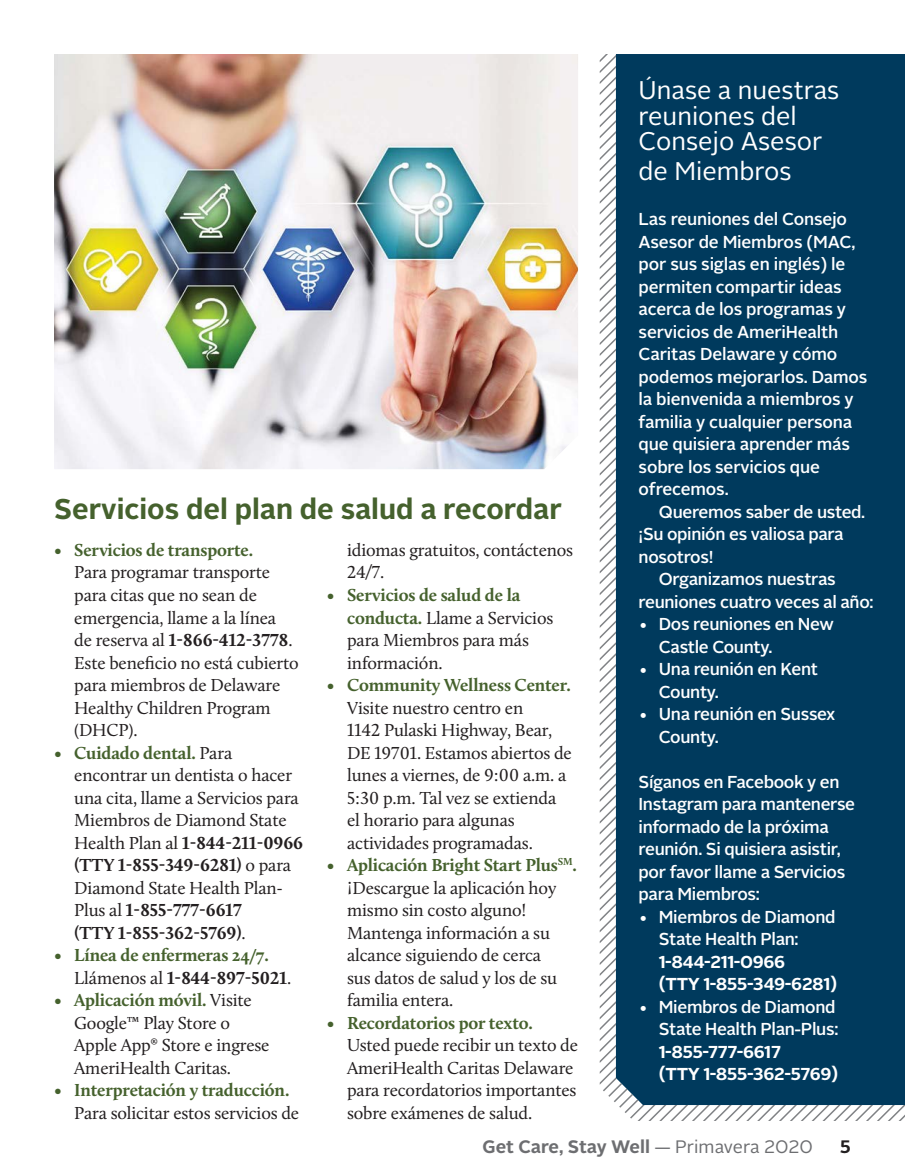
<style>
.page{position:relative;width:905px;height:1175px;background:#fff}
.page>*{position:absolute;margin:0;border:0;box-sizing:border-box;transform-origin:0 0}
.t1{font:700 28.5px "Alright Sans";color:#45612d}
.t2{font:25.5px/25.5px "Alright Sans";color:#fff}
.t3{font:18px/22.5px "Calluna";letter-spacing:-.01em;color:#231f20}
.t4{font:700 18px/22.5px "Calluna";letter-spacing:-.01em;color:#45612d}
.t5{font:700 18px/22.5px "Calluna";letter-spacing:.005em;color:#231f20}
.t6{font:700 18px "Alright Sans";color:#6d6e71}
.t7{font:700 18px "Alright Sans";color:#231f20}
.t8{font:500 17.25px/22.5px "Alright Sans";letter-spacing:-.02em;color:#fff}
.s1{font-weight:700}
.s2{font-weight:700;color:#45612d}
.s3{font-weight:400;color:#231f20}
.s4{font-weight:400}
.s5{color:#231f20}
</style>
<div class="page">
<img style="left:54px;top:54px;width:524px;height:415px">
<svg style="left:599px;top:54px;width:305px;height:1066px"></svg>
<div style="left:616px;top:54px;width:288px;height:1051px;background:#003a5d"></div>
<h2 class="t1" style="left:54px;top:489px;width:509px">Servicios del plan de salud a recordar</h2>
<p class="t4" style="left:54px;top:538px;width:201px">• Servicios de transporte.</p>
<p class="t3" style="left:347px;top:538px;width:228px">idiomas gratuitos, contáctenos</p>
<p class="t3" style="left:74px;top:561px;width:220px">Para programar transporte para citas que no sean de emergencia, llame a la línea de reserva al <span class="s1">1-866-412-3778</span>.</p>
<p class="t3" style="left:347px;top:561px;width:39px">24/7.</p>
<p class="t3" style="left:347px;top:583px;width:208px"><span class="s2">Servicios de salud de la conducta.</span> Llame a Servicios para Miembros para más</p>
<p class="t4" style="left:327px;top:583px;width:9px">•</p>
<p class="t4" style="left:54px;top:741px;width:9px">•</p>
<p class="t4" style="left:54px;top:943px;width:9px">•</p>
<p class="t4" style="left:54px;top:988px;width:9px">•</p>
<p class="t3" style="left:74px;top:651px;width:226px">Este beneficio no está cubierto</p>
<p class="t3" style="left:347px;top:651px;width:97px">información.</p>
<p class="t3" style="left:74px;top:673px;width:207px">para miembros de Delaware</p>
<p class="t4" style="left:327px;top:673px;width:245px">• Community Wellness Center.</p>
<p class="t3" style="left:74px;top:696px;width:198px">Healthy Children Program</p>
<p class="t3" style="left:347px;top:696px;width:178px">Visite nuestro centro en</p>
<p class="t3" style="left:74px;top:718px;width:65px">(DHCP).</p>
<p class="t4" style="left:74px;top:741px;width:159px">Cuidado dental. <span class="s3">Para</span></p>
<p class="t3" style="left:347px;top:718px;width:226px">1142 Pulaski Highway, Bear,<br>DE 19701. Estamos abiertos de</p>
<p class="t3" style="left:74px;top:763px;width:219px">encontrar un dentista o hacer</p>
<p class="t3" style="left:347px;top:763px;width:221px">lunes a viernes, de 9:00 a.m. a</p>
<p class="t3" style="left:74px;top:786px;width:226px">una cita, llame a Servicios para</p>
<p class="t3" style="left:347px;top:786px;width:210px">5:30 p.m. Tal vez se extienda</p>
<p class="t3" style="left:74px;top:808px;width:230px">Miembros de Diamond State<br>Health Plan al <span class="s1">1-844-211-0966 (TTY 1-855-349-6281)</span> o para</p>
<p class="t3" style="left:347px;top:808px;width:187px">el horario para algunas actividades programadas.</p>
<p class="t4" style="left:347px;top:853px;width:231px">Aplicación Bright Start Plus<sup>SM</sup> .</p>
<p class="t4" style="left:327px;top:853px;width:9px">•</p>
<p class="t5" style="left:74px;top:876px;width:210px"><span class="s4">Diamond State Health Plan-<br>Plus al</span> 1-855-777-6617 (TTY 1-855-362-5769)<span class="s4">.</span></p>
<p class="t4" style="left:74px;top:943px;width:218px">Línea de enfermeras 24/7.<br><span class="s3">Llámenos al</span> <span class="s5">1-844-897-5021</span><span class="s3">.</span></p>
<p class="t3" style="left:74px;top:988px;width:179px"><span class="s2">Aplicación móvil.</span> Visite<br>Google™ Play Store o</p>
<p class="t4" style="left:327px;top:1011px;width:9px">•</p>
<p class="t3" style="left:347px;top:876px;width:212px">¡Descargue la aplicación hoy mismo sin costo alguno!<br>Mantenga información a su alcance siguiendo de cerca sus datos de salud y los de su familia entera.</p>
<p class="t4" style="left:347px;top:1011px;width:187px">Recordatorios por texto.</p>
<p class="t3" style="left:74px;top:1033px;width:197px">Apple App® Store e ingrese</p>
<p class="t3" style="left:347px;top:1033px;width:232px">Usted puede recibir un texto de</p>
<p class="t3" style="left:74px;top:1056px;width:158px">AmeriHealth Caritas.</p>
<p class="t3" style="left:347px;top:1056px;width:228px">AmeriHealth Caritas Delaware</p>
<p class="t4" style="left:54px;top:1078px;width:237px">• Interpretación y traducción.</p>
<p class="t3" style="left:347px;top:1078px;width:231px">para recordatorios importantes</p>
<p class="t3" style="left:74px;top:1101px;width:226px">Para solicitar estos servicios de</p>
<p class="t3" style="left:347px;top:1101px;width:187px">sobre exámenes de salud.</p>
<p class="t2" style="left:638px;top:78px;width:202px">Únase a nuestras reuniones del<br>Consejo Asesor</p>
<p class="t2" style="left:638px;top:159px;width:154px">de Miembros</p>
<p class="t8" style="left:638px;top:208px;width:230px">Las reuniones del Consejo<br>Asesor de Miembros (MAC, por sus siglas en inglés) le permiten compartir ideas acerca de los programas y servicios de AmeriHealth<br>Caritas Delaware y cómo podemos mejorarlos. Damos la bienvenida a miembros y familia y cualquier persona que quisiera aprender más sobre los servicios que ofrecemos.</p>
<p class="t8" style="left:638px;top:500px;width:228px;text-indent:20px">Queremos saber de usted. ¡Su opinión es valiosa para nosotros!</p>
<p class="t8" style="left:638px;top:568px;width:236px;text-indent:20px">Organizamos nuestras reuniones cuatro veces al año:</p>
<p class="t8" style="left:659px;top:613px;width:177px;text-indent:-20px">• Dos reuniones en New<br>Castle County.</p>
<p class="t8" style="left:659px;top:658px;width:160px;text-indent:-20px">• Una reunión en Kent<br>County.</p>
<p class="t8" style="left:659px;top:703px;width:178px;text-indent:-20px">• Una reunión en Sussex<br>County.</p>
<p class="t8" style="left:638px;top:770px;width:218px">Síganos en Facebook y en<br>Instagram para mantenerse informado de la próxima reunión. Si quisiera asistir, por favor llame a Servicios para Miembros:</p>
<p class="t8" style="left:659px;top:905px;width:180px;text-indent:-20px">• Miembros de Diamond<br>State Health Plan:<br><span class="s1">1-844-211-0966<br>(TTY 1-855-349-6281)</span></p>
<p class="t8" style="left:659px;top:995px;width:181px;text-indent:-20px">• Miembros de Diamond<br>State Health Plan-Plus:<br><span class="s1">1-855-777-6617<br>(TTY 1-855-362-5769)</span></p>
<p class="t6" style="left:482px;top:1133px;width:332px">Get Care, Stay Well <span class="s4">— Primavera 2020</span></p>
<p class="t7" style="left:839px;top:1133px;width:13px">5</p>
</div>
